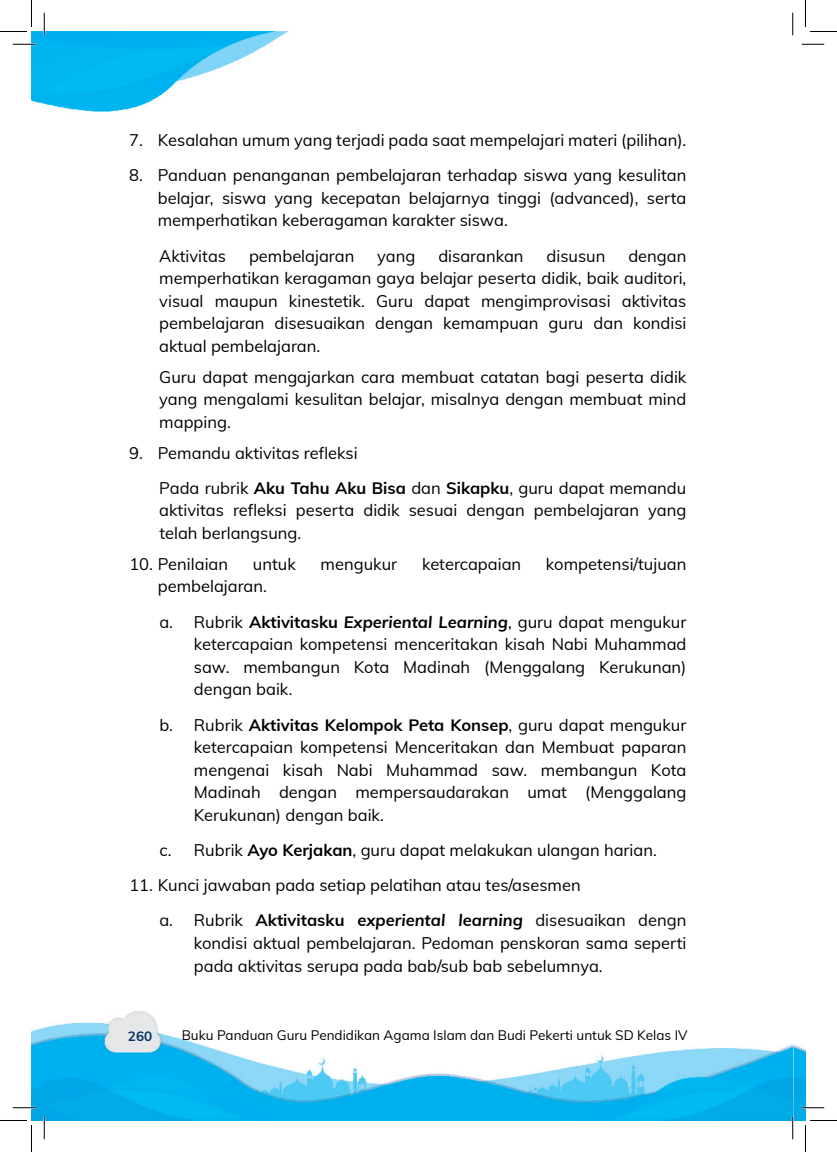
<style>
.page{position:relative;width:837px;height:1152px;background:#fff}
.page>*{position:absolute;margin:0;border:0;box-sizing:border-box;transform-origin:0 0}
.t1{font:16.5px/22.5px "Mulish";color:#000;text-align:justify}
.t2{font:13.5px "Mulish";color:#000}
.t3{font:700 13.5px "Mulish";color:#073568}
.s1{font-weight:700}
.s2{font-weight:700;font-style:italic}
</style>
<div class="page">
<img style="left:32px;top:1011px;width:773px;height:109px">
<img style="left:32px;top:32px;width:256px;height:82px">
<hr style="left:13px;top:43px;width:22px;height:2px;background:#fff">
<hr style="left:13px;top:1106px;width:22px;height:2px;background:#fff">
<hr style="left:802px;top:1106px;width:22px;height:2px;background:#fff">
<hr style="left:43px;top:13px;width:2px;height:22px;background:#fff">
<hr style="left:43px;top:1116px;width:2px;height:23px;background:#fff">
<hr style="left:792px;top:1116px;width:2px;height:23px;background:#fff">
<svg style="left:13px;top:44px;width:22px;height:1px"></svg>
<svg style="left:802px;top:44px;width:22px;height:1px"></svg>
<svg style="left:13px;top:1107px;width:22px;height:1px"></svg>
<svg style="left:802px;top:1107px;width:22px;height:1px"></svg>
<svg style="left:44px;top:13px;width:1px;height:22px"></svg>
<svg style="left:44px;top:1116px;width:1px;height:23px"></svg>
<svg style="left:792px;top:13px;width:1px;height:22px"></svg>
<svg style="left:792px;top:1116px;width:1px;height:23px"></svg>
<svg style="left:0;top:0;width:32px;height:32px"></svg>
<svg style="left:0;top:1120px;width:32px;height:32px"></svg>
<svg style="left:805px;top:0;width:32px;height:32px"></svg>
<svg style="left:805px;top:1120px;width:32px;height:32px"></svg>
<p class="t1" style="left:129px;top:128px;width:558px">7. Kesalahan umum yang terjadi pada saat mempelajari materi (pilihan).</p>
<p class="t1" style="left:158px;top:163px;width:530px;text-indent:-28px">8. Panduan penanganan pembelajaran terhadap siswa yang kesulitan belajar, siswa yang kecepatan belajarnya tinggi (advanced), serta memperhatikan keberagaman karakter siswa.</p>
<p class="t1" style="left:159px;top:243px;width:68px">Aktivitas</p>
<p class="t1" style="left:249px;top:243px;width:107px">pembelajaran</p>
<p class="t1" style="left:377px;top:243px;width:40px">yang</p>
<p class="t1" style="left:438px;top:243px;width:87px">disarankan</p>
<p class="t1" style="left:546px;top:243px;width:60px">disusun</p>
<p class="t1" style="left:159px;top:243px;width:529px;text-indent:469px">dengan memperhatikan keragaman gaya belajar peserta didik, baik auditori, visual maupun kinestetik. Guru dapat mengimprovisasi aktivitas pembelajaran disesuaikan dengan kemampuan guru dan kondisi aktual pembelajaran.</p>
<p class="t1" style="left:159px;top:364px;width:529px">Guru dapat mengajarkan cara membuat catatan bagi peserta didik yang mengalami kesulitan belajar, misalnya dengan membuat mind mapping.</p>
<p class="t1" style="left:159px;top:434px;width:528px;line-height:35.2px;text-indent:-30px">9. Pemandu aktivitas refleksi<br>Pada rubrik <span class="s1">Aku Tahu Aku Bisa</span> dan <span class="s1">Sikapku</span>, guru dapat memandu</p>
<p class="t1" style="left:159px;top:498px;width:529px">aktivitas refleksi peserta didik sesuai dengan pembelajaran yang telah berlangsung.</p>
<p class="t1" style="left:129px;top:552px;width:100px">10. Penilaian</p>
<p class="t1" style="left:253px;top:552px;width:44px">untuk</p>
<p class="t1" style="left:321px;top:552px;width:78px">mengukur</p>
<p class="t1" style="left:422px;top:552px;width:101px">ketercapaian</p>
<p class="t1" style="left:546px;top:552px;width:142px">kompetensi/tujuan</p>
<p class="t1" style="left:158px;top:568px;width:530px;line-height:35.2px">pembelajaran.<br>a. Rubrik <span class="s1">Aktivitasku</span> <span class="s2">Experiental Learning</span>, guru dapat mengukur</p>
<p class="t1" style="left:194px;top:632px;width:494px">ketercapaian kompetensi menceritakan kisah Nabi Muhammad saw. membangun Kota Madinah (Menggalang Kerukunan) dengan baik.</p>
<p class="t1" style="left:194px;top:712px;width:494px;text-indent:-34px">b. Rubrik <span class="s1">Aktivitas Kelompok Peta Konsep</span>, guru dapat mengukur ketercapaian kompetensi Menceritakan dan Membuat paparan mengenai kisah Nabi Muhammad saw. membangun Kota Madinah dengan mempersaudarakan umat (Menggalang Kerukunan) dengan baik.</p>
<p class="t1" style="left:159px;top:838px;width:499px">c. Rubrik <span class="s1">Ayo Kerjakan</span>, guru dapat melakukan ulangan harian.</p>
<p class="t1" style="left:159px;top:866px;width:529px;line-height:35.2px;text-indent:-30px">11. Kunci jawaban pada setiap pelatihan atau tes/asesmen<br>a. Rubrik <span class="s1">Aktivitasku</span> <span class="s2">experiental learning</span> disesuaikan dengn</p>
<p class="t1" style="left:194px;top:931px;width:494px">kondisi aktual pembelajaran. Pedoman penskoran sama seperti pada aktivitas serupa pada bab/sub bab sebelumnya.</p>
<p class="t3" style="left:128px;top:1026px;width:26px">260</p>
<p class="t2" style="left:182px;top:1025px;width:507px">Buku Panduan Guru Pendidikan Agama Islam dan Budi Pekerti untuk SD Kelas IV</p>
</div>
